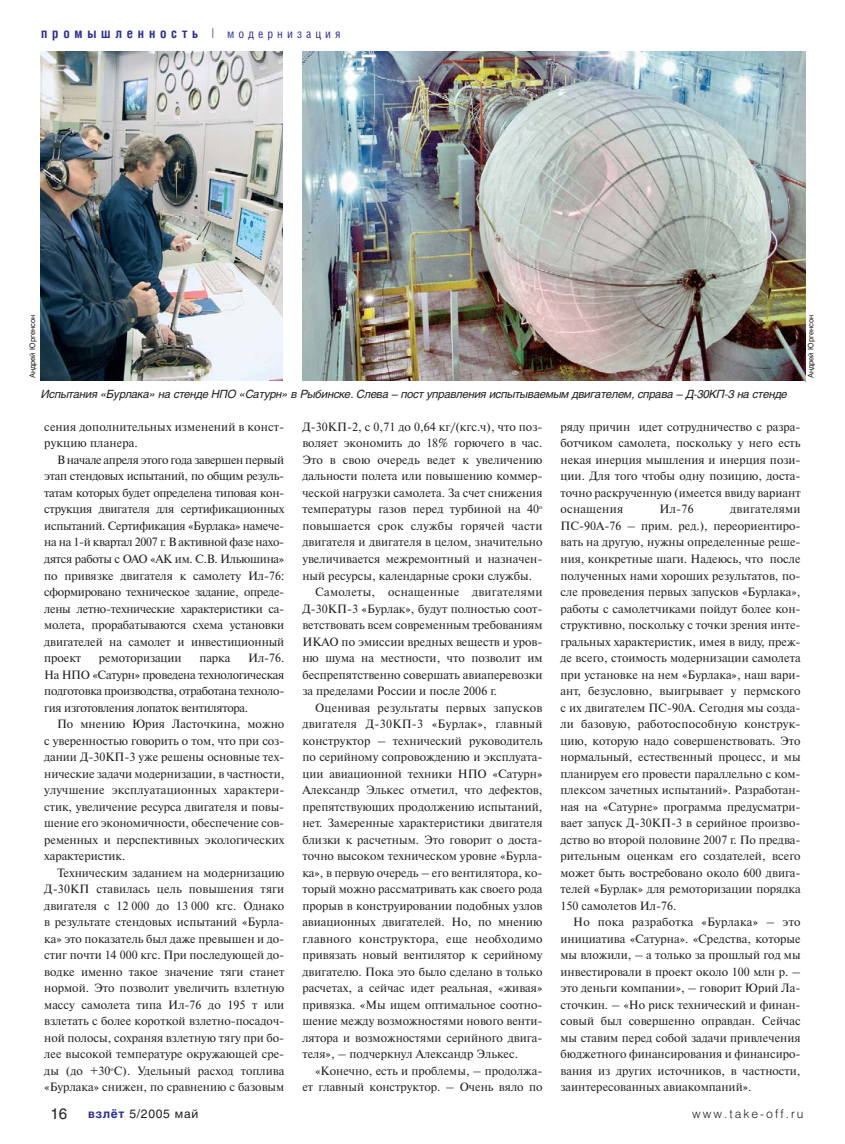
<style>
.page{position:relative;width:845px;height:1144px;background:#fff}
.page>*{position:absolute;margin:0;border:0;box-sizing:border-box;transform-origin:0 0}
.t1{font:15px "Helios";color:#231f20}
.t2{font:700 13.5px "Helios Cond";letter-spacing:.355em;color:#2e3092}
.t3{font:12px/16.5px "Newton C";color:#231f20;text-align:justify}
.t4{font:12px "Newton C";letter-spacing:.02em;color:#231f20}
.t5{font:300 12px "Helios";letter-spacing:.165em;color:#231f20}
.t6{font:12px "Helios";letter-spacing:.055em;color:#231f20}
.t7{font:italic 11.25px "Helios";letter-spacing:-.02em;color:#231f20}
.t8{font:7.5px "Helios";color:#231f20}
.s1{font-weight:300}
.s2{font-weight:400;font-size:12px}
.s3{font-weight:700;color:#2e3092}
</style>
<div class="page">
<img style="left:40px;top:51px;width:766px;height:331px">
<p class="t2" style="left:41px;top:28px;width:301px">промышленность <span class="s1">|</span> <span class="s2">модернизация</span></p>
<p class="t8" style="left:30px;top:378px;width:65px;rotate:-90deg">Андрей Юргенсон</p>
<p class="t8" style="left:808px;top:378px;width:65px;rotate:-90deg">Андрей Юргенсон</p>
<p class="t7" style="left:41px;top:389px;width:748px">Испытания «Бурлака» на стенде НПО «Сатурн» в Рыбинске. Слева – пост управления испытываемым двигателем, справа – Д-30КП-3 на стенде</p>
<p class="t3" style="left:44px;top:420px;width:242px">сения дополнительных изменений в конст&shy;рукцию планера.</p>
<p class="t3" style="left:44px;top:453px;width:242px;text-indent:13px">В начале апреля этого года завершен первый этап стендовых испытаний, по общим резуль&shy;татам которых будет определена типовая кон&shy;струкция двигателя для сертификационных испытаний. Сертификация «Бурлака» намече&shy;на на 1-й квартал 2007 г. В активной фазе нахо&shy;дятся работы с ОАО «АК им. С.В. Ильюшина» по привязке двигателя к самолету Ил-76: сформировано техническое задание, опреде&shy;лены летно-технические характеристики са&shy;молета, прорабатываются схема установки двигателей на самолет и инвестиционный проект</p>
<p class="t3" style="left:44px;top:651px;width:242px;text-indent:204px">Ил-76.<br>На НПО «Сатурн» проведена технологическая подготовка производства, отработана техноло&shy;гия изготовления лопаток вентилятора.</p>
<p class="t3" style="left:44px;top:717px;width:242px;text-indent:13px">По мнению Юрия Ласточкина, можно с уверенностью говорить о том, что при соз&shy;дании Д-30КП-3 уже решены основные тех&shy;нические задачи модернизации, в частности, улучшение эксплуатационных характери&shy;стик, увеличение ресурса двигателя и повы&shy;шение его экономичности, обеспечение сов&shy;ременных и перспективных экологических характеристик.</p>
<p class="t3" style="left:44px;top:865px;width:242px;text-indent:13px">Техническим заданием на модернизацию Д-30КП ставилась цель повышения тяги двигателя с 12 000 до 13 000 кгс. Однако в результате стендовых испытаний «Бурла&shy;ка» это показатель был даже превышен и до&shy;стиг почти 14 000 кгс. При последующей до&shy;водке именно такое значение тяги станет нормой. Это позволит увеличить взлетную массу самолета типа Ил-76 до 195 т или взлетать с более короткой взлетно-посадоч&shy;ной полосы, сохраняя взлетную тягу при бо&shy;лее высокой температуре окружающей сре&shy;ды (до +30<sup>о</sup>С). Удельный расход топлива «Бурлака» снижен, по сравнению с базовым</p>
<p class="t3" style="left:99px;top:651px;width:84px">ремоторизации</p>
<p class="t3" style="left:199px;top:651px;width:32px">парка</p>
<p class="t3" style="left:302px;top:420px;width:242px">Д-30КП-2, с 0,71 до 0,64 кг/(кгс.ч), что поз-</p>
<p class="t3" style="left:302px;top:436px;width:242px">воляет экономить до 18% горючего в час.</p>
<p class="t3" style="left:302px;top:453px;width:242px">Это в свою очередь ведет к увеличению</p>
<p class="t3" style="left:302px;top:469px;width:242px">дальности полета или повышению коммер-</p>
<p class="t3" style="left:302px;top:486px;width:242px">ческой нагрузки самолета. За счет снижения</p>
<p class="t3" style="left:302px;top:502px;width:242px">температуры газов перед турбиной на 40<sup>о</sup></p>
<p class="t4" style="left:302px;top:521px;width:242px">повышается срок службы горячей части</p>
<p class="t3" style="left:302px;top:535px;width:242px">двигателя и двигателя в целом, значительно</p>
<p class="t3" style="left:302px;top:552px;width:242px">увеличивается межремонтный и назначен-</p>
<p class="t3" style="left:302px;top:568px;width:231px">ный ресурсы, календарные сроки службы.</p>
<p class="t4" style="left:315px;top:587px;width:229px">Самолеты, оснащенные двигателями</p>
<p class="t3" style="left:302px;top:601px;width:242px">Д-30КП-3 «Бурлак», будут полностью соот-</p>
<p class="t3" style="left:302px;top:618px;width:242px">ветствовать всем современным требованиям</p>
<p class="t3" style="left:302px;top:634px;width:242px">ИКАО по эмиссии вредных веществ и уров-</p>
<p class="t3" style="left:302px;top:651px;width:242px">ню шума на местности, что позволит им</p>
<p class="t3" style="left:302px;top:667px;width:242px">беспрепятственно совершать авиаперевозки</p>
<p class="t3" style="left:302px;top:684px;width:196px">за пределами России и после 2006 г.</p>
<p class="t4" style="left:315px;top:703px;width:229px">Оценивая результаты первых запусков</p>
<p class="t4" style="left:302px;top:719px;width:242px">двигателя Д-30КП-3 «Бурлак», главный</p>
<p class="t3" style="left:302px;top:733px;width:242px">конструктор – технический руководитель</p>
<p class="t3" style="left:302px;top:750px;width:242px">по серийному сопровождению и эксплуата-</p>
<p class="t3" style="left:302px;top:766px;width:242px">ции авиационной техники НПО «Сатурн»</p>
<p class="t3" style="left:302px;top:783px;width:242px">Александр Элькес отметил, что дефектов,</p>
<p class="t3" style="left:302px;top:799px;width:242px">препятствующих продолжению испытаний,</p>
<p class="t3" style="left:302px;top:816px;width:242px">нет. Замеренные характеристики двигателя</p>
<p class="t3" style="left:302px;top:832px;width:242px">близки к расчетным. Это говорит о доста-</p>
<p class="t3" style="left:302px;top:849px;width:242px">точно высоком техническом уровне «Бурла-</p>
<p class="t3" style="left:302px;top:865px;width:242px">ка», в первую очередь – его вентилятора, ко-</p>
<p class="t3" style="left:302px;top:882px;width:242px">торый можно рассматривать как своего рода</p>
<p class="t3" style="left:302px;top:898px;width:242px">прорыв в конструировании подобных узлов</p>
<p class="t3" style="left:302px;top:915px;width:242px">авиационных двигателей. Но, по мнению</p>
<p class="t4" style="left:302px;top:934px;width:242px">главного конструктора, еще необходимо</p>
<p class="t3" style="left:302px;top:948px;width:242px">привязать новый вентилятор к серийному</p>
<p class="t3" style="left:302px;top:964px;width:242px">двигателю. Пока это было сделано в только</p>
<p class="t3" style="left:302px;top:981px;width:242px">расчетах, а сейчас идет реальная, «живая»</p>
<p class="t3" style="left:302px;top:997px;width:242px">привязка. «Мы ищем оптимальное соотно-</p>
<p class="t3" style="left:302px;top:1014px;width:242px">шение между возможностями нового венти-</p>
<p class="t3" style="left:302px;top:1030px;width:242px">лятора и возможностями серийного двига-</p>
<p class="t3" style="left:302px;top:1047px;width:217px">теля», – подчеркнул Александр Элькес.</p>
<p class="t3" style="left:315px;top:1063px;width:229px">«Конечно, есть и проблемы, – продолжа-</p>
<p class="t3" style="left:302px;top:1080px;width:242px">ет главный конструктор. – Очень вяло по</p>
<p class="t3" style="left:560px;top:420px;width:242px">ряду причин идет сотрудничество с разра&shy;ботчиком самолета, поскольку у него есть некая инерция мышления и инерция пози&shy;ции. Для того чтобы одну позицию, доста&shy;точно раскрученную (имеется ввиду вариант оснащения</p>
<p class="t3" style="left:660px;top:502px;width:36px">Ил-76</p>
<p class="t3" style="left:560px;top:502px;width:242px;text-indent:170px">двигателями ПС-90А-76 – прим. ред.), переориентиро&shy;вать на другую, нужны определенные реше&shy;ния, конкретные шаги. Надеюсь, что после полученных нами хороших результатов, по&shy;сле проведения первых запусков «Бурлака», работы с самолетчиками пойдут более кон&shy;структивно, поскольку с точки зрения инте&shy;гральных характеристик, имея в виду, преж&shy;де всего, стоимость модернизации самолета при установке на нем «Бурлака», наш вари&shy;ант, безусловно, выигрывает у пермского с их двигателем ПС-90А. Сегодня мы созда&shy;ли базовую, работоспособную конструк&shy;цию, которую надо совершенствовать. Это нормальный, естественный процесс, и мы планируем его провести параллельно с ком&shy;плексом зачетных испытаний». Разработан&shy;ная на «Сатурне» программа предусматри&shy;вает запуск Д-30КП-3 в серийное произво&shy;дство во второй половине 2007 г. По предва&shy;рительным оценкам его создателей, всего может быть востребовано около 600 двига&shy;телей «Бурлак» для ремоторизации порядка 150 самолетов Ил-76.</p>
<p class="t3" style="left:560px;top:915px;width:242px;text-indent:13px">Но пока разработка «Бурлака» – это инициатива «Сатурна». «Средства, которые мы вложили, – а только за прошлый год мы инвестировали в проект около 100 млн р. – это деньги компании», – говорит Юрий Ла&shy;сточкин. – «Но риск технический и финан&shy;совый был совершенно оправдан. Сейчас мы ставим перед собой задачи привлечения бюджетного финансирования и финансиро&shy;вания из других источников, в частности, заинтересованных авиакомпаний».</p>
<p class="t1" style="left:51px;top:1107px;width:18px">16</p>
<p class="t6" style="left:88px;top:1109px;width:112px"><span class="s3">взлёт</span> 5/2005 май</p>
<p class="t5" style="left:692px;top:1108px;width:113px">www.take-off.ru</p>
</div>
